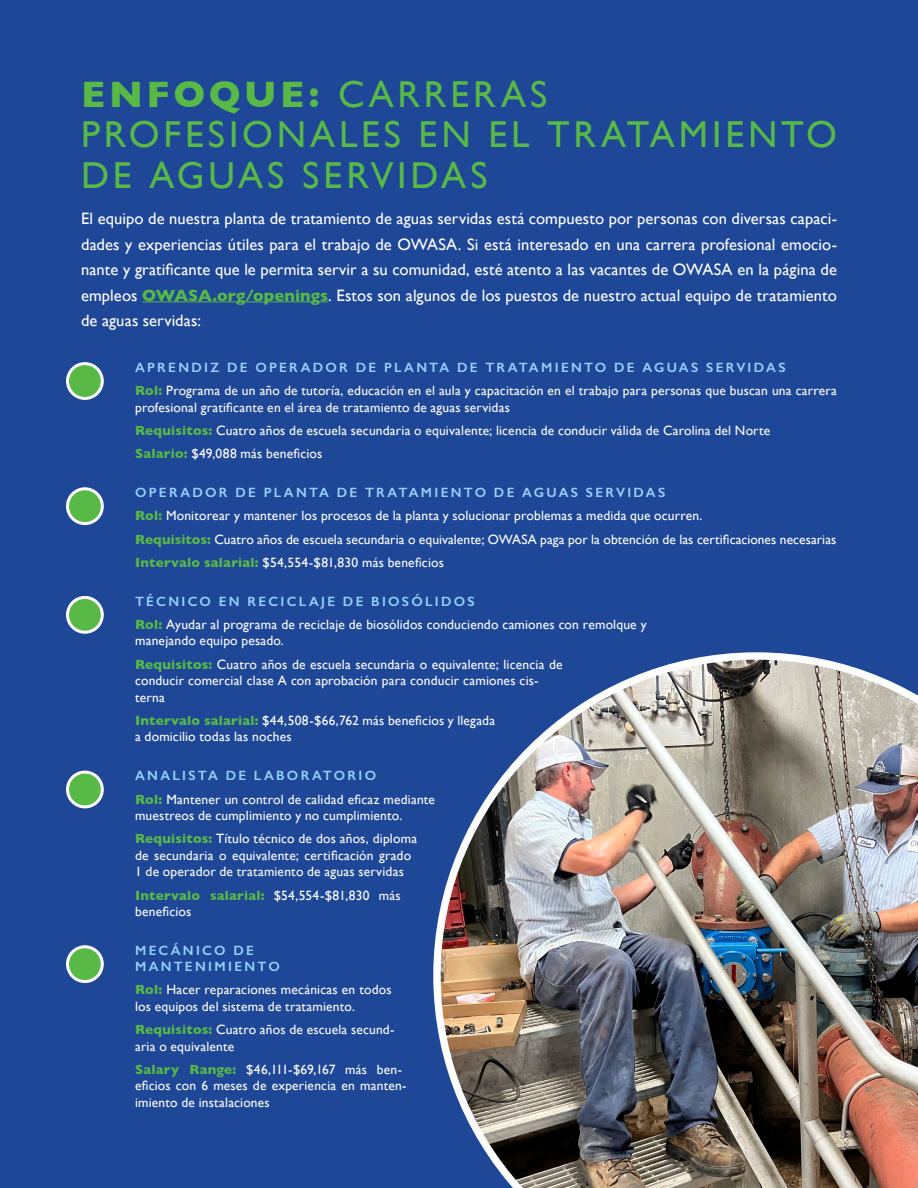
<style>
.page{position:relative;width:918px;height:1188px;background:#1e4797}
.page>*{position:absolute;margin:0;border:0;box-sizing:border-box;transform-origin:0 0}
.t1{font:37.5px/40.5px "Gill Sans";letter-spacing:.105em;color:#58b947}
.t2{font:16.5px/25.5px "Gill Sans";letter-spacing:.005em;color:#fff;text-align:justify}
.t3{font:13.5px/23.2px "Gill Sans";letter-spacing:.015em;color:#fff}
.t4{font:600 13.5px/16.2px "Gill Sans";letter-spacing:.17em;color:#98d3ff}
.s1{font-weight:700}
.s2{font-weight:700;color:#58b947}
.s3{font-weight:600;color:#98d3ff}
</style>
<div class="page">
<div style="left:67px;top:364px;width:35px;height:34px;background:#58b947;border-radius:50%"></div>
<div style="left:66px;top:362px;width:38px;height:38px;border:3px solid #fff;border-radius:50%"></div>
<div style="left:67px;top:489px;width:35px;height:35px;background:#58b947;border-radius:50%"></div>
<div style="left:66px;top:487px;width:38px;height:38px;border:3px solid #fff;border-radius:50%"></div>
<div style="left:67px;top:597px;width:35px;height:35px;background:#58b947;border-radius:50%"></div>
<div style="left:66px;top:596px;width:38px;height:38px;border:3px solid #fff;border-radius:50%"></div>
<div style="left:67px;top:772px;width:35px;height:35px;background:#58b947;border-radius:50%"></div>
<div style="left:66px;top:771px;width:38px;height:37px;border:3px solid #fff;border-radius:50%"></div>
<div style="left:67px;top:947px;width:35px;height:35px;background:#58b947;border-radius:50%"></div>
<div style="left:66px;top:945px;width:38px;height:38px;border:3px solid #fff;border-radius:50%"></div>
<hr style="left:142px;top:301px;width:186px;height:1px;background:#58b947">
<img style="left:433px;top:652px;width:485px;height:536px">
<h1 class="t1" style="left:81px;top:74px;width:757px"><span class="s1">ENFOQUE:</span> CARRERAS<br>PROFESIONALES EN EL TRATAMIENTO<br>DE AGUAS SERVIDAS</h1>
<p class="t2" style="left:81px;top:206px;width:758px">El equipo de nuestra planta de tratamiento de aguas servidas está compuesto por personas con diversas capaci&shy;dades y experiencias útiles para el trabajo de OWASA. Si está interesado en una carrera profesional emocio&shy;nante y gratificante que le permita servir a su comunidad, esté atento a las vacantes de OWASA en la página de empleos <span class="s2">OWASA.org/openings</span>. Estos son algunos de los puestos de nuestro actual equipo de tratamiento de aguas servidas:</p>
<p class="t3" style="left:135px;top:356px;width:703px"><span class="s3">APRENDIZ DE OPERADOR DE PLANTA DE TRATAMIENTO DE AGUAS SERVIDAS<br></span><span class="s2">Rol:</span> Programa de un año de tutoría, educación en el aula y capacitación en el trabajo para personas que buscan una carrera</p>
<p class="t3" style="left:135px;top:395px;width:637px">profesional gratificante en el área de tratamiento de aguas servidas<br><span class="s2">Requisitos:</span> Cuatro años de escuela secundaria o equivalente; licencia de conducir válida de Carolina del Norte<br><span class="s2">Salario:</span> $49,088 más beneficios</p>
<p class="t3" style="left:135px;top:481px;width:703px"><span class="s3">OPERADOR DE PLANTA DE TRATAMIENTO DE AGUAS SERVIDAS<br></span><span class="s2">Rol:</span> Monitorear y mantener los procesos de la planta y solucionar problemas a medida que ocurren.<br><span class="s2">Requisitos:</span> Cuatro años de escuela secundaria o equivalente; OWASA paga por la obtención de las certificaciones necesarias <span class="s2">Intervalo salarial:</span> $54,554-$81,830 más beneficios</p>
<p class="t3" style="left:135px;top:589px;width:513px"><span class="s3">TÉCNICO EN RECICLAJE DE BIOSÓLIDOS<br></span><span class="s2">Rol:</span> Ayudar al programa de reciclaje de biosólidos conduciendo camiones con remolque y</p>
<p class="t3" style="left:135px;top:629px;width:429px">manejando equipo pesado.<br><span class="s2">Requisitos:</span> Cuatro años de escuela secundaria o equivalente; licencia de</p>
<p class="t3" style="left:135px;top:672px;width:405px;line-height:16.5px">conducir comercial clase A con aprobación para conducir camiones cis&shy;terna</p>
<p class="t3" style="left:135px;top:712px;width:362px;line-height:16.5px"><span class="s2">Intervalo salarial:</span> $44,508-$66,762 más beneficios y llegada a domicilio todas las noches</p>
<p class="t3" style="left:135px;top:764px;width:302px"><span class="s3">ANALISTA DE LABORATORIO<br></span><span class="s2">Rol:</span> Mantener un control de calidad eficaz mediante</p>
<p class="t3" style="left:135px;top:804px;width:284px">muestreos de cumplimiento y no cumplimiento.<br><span class="s2">Requisitos:</span> Título técnico de dos años, diploma</p>
<p class="t3" style="left:135px;top:847px;width:278px;line-height:16.5px">de secundaria o equivalente; certificación grado<br>1 de operador de tratamiento de aguas servidas</p>
<p class="t3" style="left:135px;top:887px;width:267px;line-height:16.5px"><span class="s2">Intervalo salarial:</span> $54,554-$81,830 más beneficios</p>
<p class="t4" style="left:135px;top:942px;width:146px">MECÁNICO DE<br>MANTENIMIENTO</p>
<p class="t3" style="left:135px;top:982px;width:258px;line-height:16.5px"><span class="s2">Rol:</span> Hacer reparaciones mecánicas en todos los equipos del sistema de tratamiento.</p>
<p class="t3" style="left:135px;top:1021px;width:261px;line-height:16.5px"><span class="s2">Requisitos:</span> Cuatro años de escuela secund&shy;aria o equivalente</p>
<p class="t3" style="left:135px;top:1061px;width:273px;line-height:16.5px"><span class="s2">Salary Range:</span> $46,111-$69,167 más ben&shy;eficios con 6 meses de experiencia en manten&shy;imiento de instalaciones</p>
</div>
